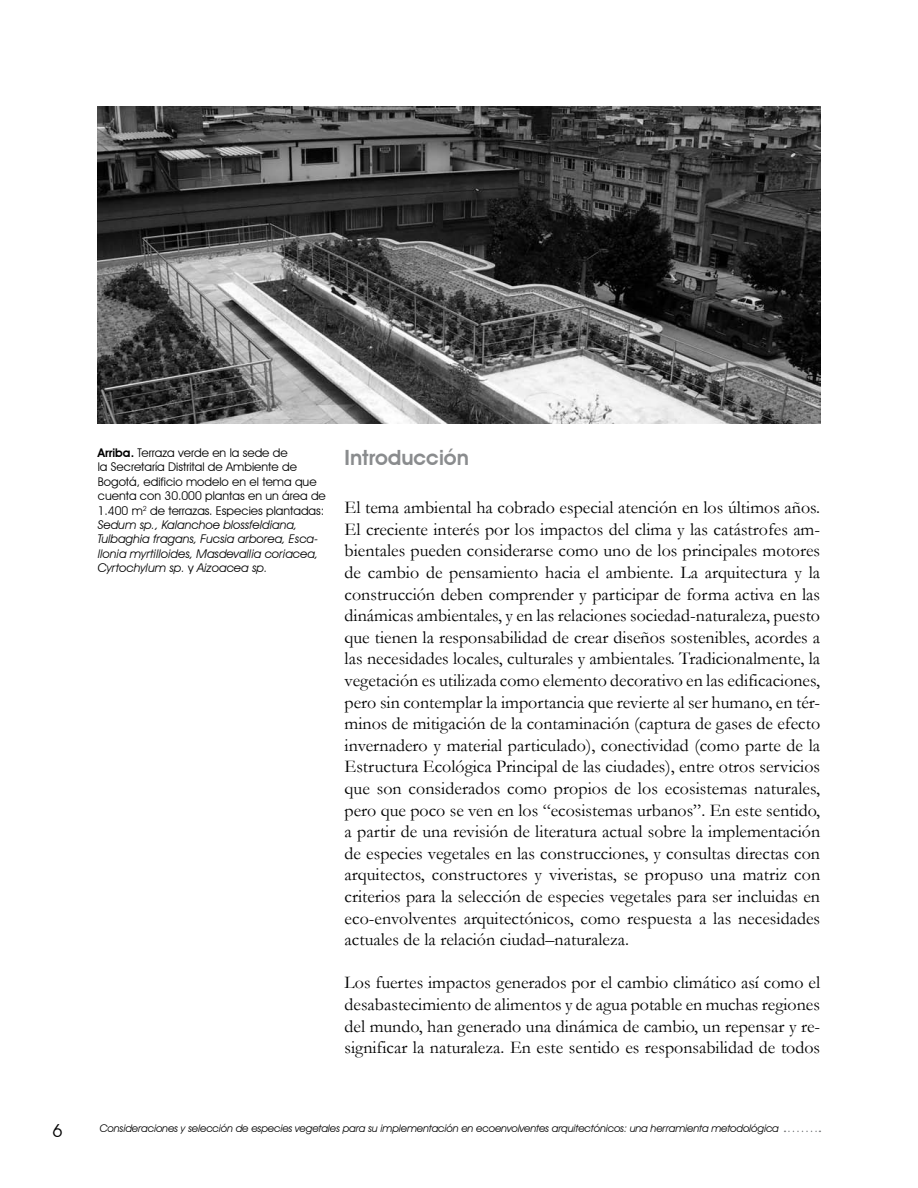
<style>
.page{position:relative;width:918px;height:1188px;background:#fff}
.page>*{position:absolute;margin:0;border:0;box-sizing:border-box;transform-origin:0 0}
.t1{font:600 21px "Avant Garde IT Cby BT";color:#8a8c8e}
.t2{font:18px/21.6px "Garamond";color:#000;text-align:justify}
.t3{font:18px "Avant Garde IT Cby BT";color:#000}
.t4{font:12px/14.4px "Avant Garde IT Cby BT";color:#000}
.t5{font:italic 10.5px "Avant Garde IT Cby BT";letter-spacing:-.01em;color:#000}
.s1{font-weight:600}
.s2{font-style:italic}
</style>
<div class="page">
<svg style="left:784px;top:1131px;width:36px;height:1px"></svg>
<img style="left:98px;top:106px;width:722px;height:317px">
<p class="t4" style="left:98px;top:445px;width:230px"><span class="s1">Arriba.</span> Terraza verde en la sede de<br>la Secretaría Distrital de Ambiente de Bogotá, edificio modelo en el tema que cuenta con 30.000 plantas en un área de 1.400 m<sup>2</sup> de terrazas. Especies plantadas:<br><span class="s2">Sedum sp., Kalanchoe blossfeldiana, Tulbaghia fragans, Fucsia arborea, Esca&shy;llonia myrtilloides, Masdevallia coriacea, Cyrtochylum sp.</span> y <span class="s2">Aizoacea sp.</span></p>
<p class="t1" style="left:345px;top:444px;width:126px">Introducción</p>
<p class="t2" style="left:345px;top:496px;width:477px">El tema ambiental ha cobrado especial atención en los últimos años.<br>El creciente interés por los impactos del clima y las catástrofes am&shy;bientales pueden considerarse como uno de los principales motores de cambio de pensamiento hacia el ambiente. La arquitectura y la construcción deben comprender y participar de forma activa en las dinámicas ambientales, y en las relaciones sociedad-naturaleza, puesto que tienen la responsabilidad de crear diseños sostenibles, acordes a las necesidades locales, culturales y ambientales. Tradicionalmente, la vegetación es utilizada como elemento decorativo en las edificaciones, pero sin contemplar la importancia que revierte al ser humano, en tér&shy;minos de mitigación de la contaminación (captura de gases de efecto invernadero y material particulado), conectividad (como parte de la Estructura Ecológica Principal de las ciudades), entre otros servicios que son considerados como propios de los ecosistemas naturales, pero que poco se ven en los “ecosistemas urbanos”. En este sentido, a partir de una revisión de literatura actual sobre la implementación de especies vegetales en las construcciones, y consultas directas con arquitectos, constructores y viveristas, se propuso una matriz con criterios para la selección de especies vegetales para ser incluidas en eco-envolventes arquitectónicos, como respuesta a las necesidades actuales de la relación ciudad–naturaleza.</p>
<p class="t2" style="left:345px;top:971px;width:477px">Los fuertes impactos generados por el cambio climático así como el desabastecimiento de alimentos y de agua potable en muchas regiones del mundo, han generado una dinámica de cambio, un repensar y re&shy;significar la naturaleza. En este sentido es responsabilidad de todos</p>
<p class="t3" style="left:52px;top:1120px;width:12px">6</p>
<p class="t5" style="left:100px;top:1122px;width:681px">Consideraciones y selección de especies vegetales para su implementación en ecoenvolventes arquitectónicos: una herramienta metodológica</p>
</div>
